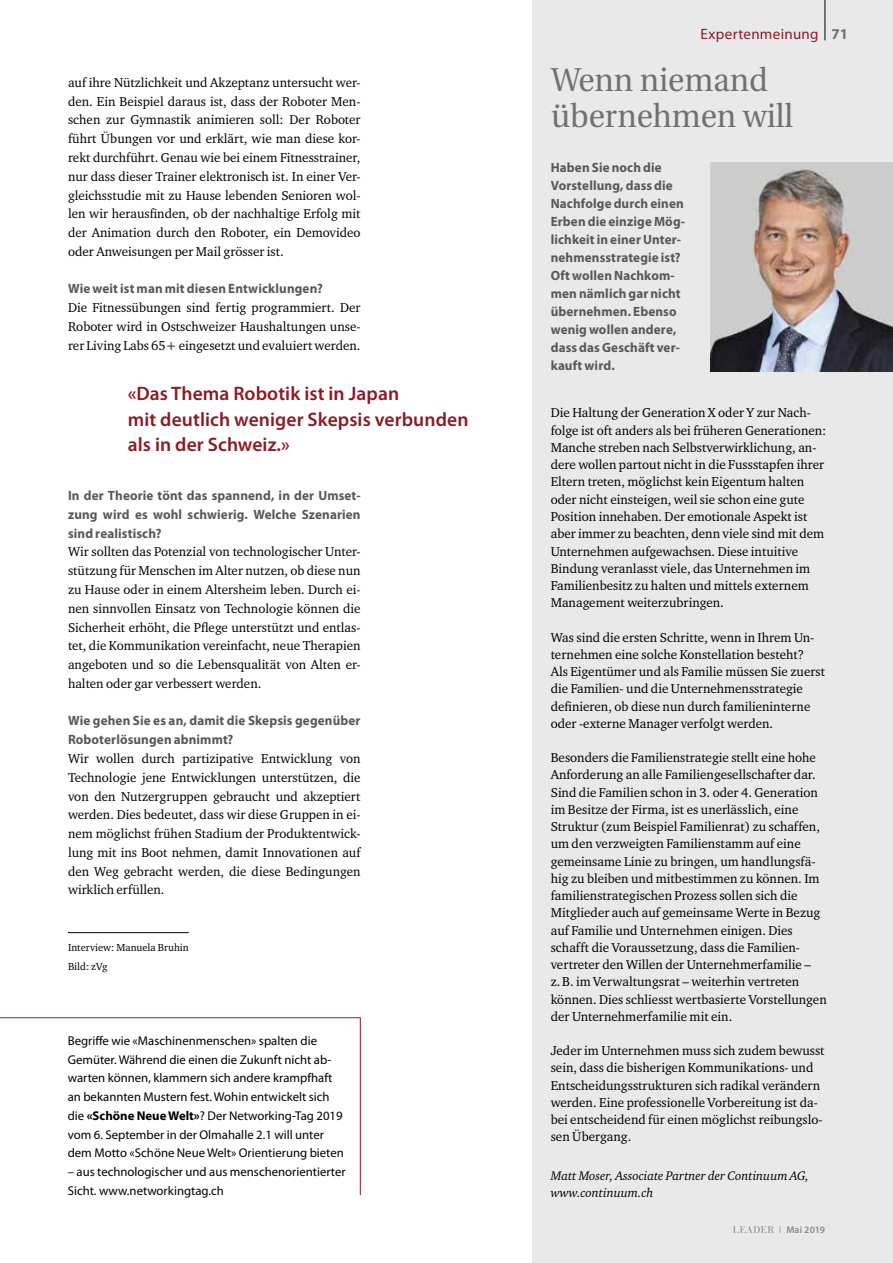
<style>
.page{position:relative;width:893px;height:1263px;background:#fff}
.page>*{position:absolute;margin:0;border:0;box-sizing:border-box;transform-origin:0 0}
.t1{font:33px/36px "Utopia";color:#707172;scale:.95 1}
.t2{font:600 19.5px/25.5px "Myriad Pro";letter-spacing:.005em;color:#8c1a24}
.t3{font:15px "Myriad Pro";letter-spacing:.02em;color:#8c1a24}
.t4{font:700 15px "Myriad Pro";color:#707172}
.t5{font:700 13.5px/18px "Myriad Pro";letter-spacing:.01em;color:#58585a}
.t6{font:13.2px/17.2px "Charter ITC";color:#000}
.t7{font:12.75px/18.8px "Myriad Pro";color:#000}
.t8{font:italic 12.75px/17.2px "Charter ITC";color:#000}
.t9{font:10.5px/18.8px "Charter ITC";color:#000}
.t10{font:9.75px "Bauer Bodoni";letter-spacing:.03em;color:#87888a}
.s1{font-weight:700}
.s2{font-family:"Myriad Pro";font-weight:600}
</style>
<div class="page">
<div style="left:532px;top:0;width:361px;height:1263px;background:#e9e9ea"></div>
<img style="left:710px;top:162px;width:183px;height:209px">
<hr style="left:825px;top:0;width:1px;height:40px;background:#000">
<hr style="left:68px;top:932px;width:121px;height:1px;background:#000">
<hr style="left:360px;top:1017px;width:1px;height:178px;background:#8c1a24">
<hr style="left:0;top:1017px;width:360px;height:1px;background:#8c1a24">
<p class="t6" style="left:68px;top:73px;width:294px;line-height:18.8px;text-align:justify">auf ihre Nützlichkeit und Akzeptanz untersucht wer&shy;den. Ein Beispiel daraus ist, dass der Roboter Men&shy;schen zur Gymnastik animieren soll: Der Roboter führt Übungen vor und erklärt, wie man diese kor&shy;rekt durchführt. Genau wie bei einem Fitnesstrainer, nur dass dieser Trainer elektronisch ist. In einer Ver&shy;gleichsstudie mit zu Hause lebenden Senioren wol&shy;len wir herausfinden, ob der nachhaltige Erfolg mit der Animation durch den Roboter, ein Demovideo oder Anweisungen per Mail grösser ist.</p>
<p class="t5" style="left:68px;top:279px;width:256px">Wie weit ist man mit diesen Entwicklungen?</p>
<p class="t6" style="left:68px;top:298px;width:294px;line-height:18.8px;text-align:justify">Die Fitnessübungen sind fertig programmiert. Der Roboter wird in Ostschweizer Haushaltungen unse&shy;rer Living Labs 65+ eingesetzt und evaluiert werden.</p>
<h2 class="t2" style="left:128px;top:380px;width:342px">«Das Thema Robotik ist in Japan<br>mit deutlich weniger Skepsis verbunden als in der Schweiz.»</h2>
<p class="t5" style="left:68px;top:486px;width:294px;line-height:18.8px;text-align:justify">In der Theorie tönt das spannend, in der Umset&shy;zung wird es wohl schwierig. Welche Szenarien sind realistisch?</p>
<p class="t6" style="left:68px;top:542px;width:294px;line-height:18.8px;text-align:justify">Wir sollten das Potenzial von technologischer Unter&shy;stützung für Menschen im Alter nutzen, ob diese nun zu Hause oder in einem Altersheim leben. Durch ei&shy;nen sinnvollen Einsatz von Technologie können die Sicherheit erhöht, die Pflege unterstützt und entlas&shy;tet, die Kommunikation vereinfacht, neue Therapien angeboten und so die Lebensqualität von Alten er&shy;halten oder gar verbessert werden.</p>
<p class="t5" style="left:68px;top:711px;width:294px;line-height:18.8px">Wie gehen Sie es an, damit die Skepsis gegenüber<br>Roboterlösungen abnimmt?</p>
<p class="t6" style="left:68px;top:749px;width:294px;line-height:18.8px;text-align:justify">Wir wollen durch partizipative Entwicklung von Technologie jene Entwicklungen unterstützen, die von den Nutzergruppen gebraucht und akzeptiert werden. Dies bedeutet, dass wir diese Gruppen in ei&shy;nem möglichst frühen Stadium der Produktentwick&shy;lung mit ins Boot nehmen, damit Innovationen auf den Weg gebracht werden, die diese Bedingungen wirklich erfüllen.</p>
<p class="t9" style="left:68px;top:937px;width:122px">Interview: Manuela Bruhin<br>Bild: zVg</p>
<p class="t7" style="left:68px;top:1031px;width:278px">Begriffe wie «Maschinenmenschen» spalten die Gemüter. Während die einen die Zukunft nicht ab&shy;warten können, klammern sich andere krampfhaft an bekannten Mustern fest. Wohin entwickelt sich die <span class="s1">«Schöne Neue Welt»</span>? Der Networking-Tag 2019 vom 6. September in der Olmahalle 2.1 will unter dem Motto «Schöne Neue Welt» Orientierung bieten</p>
<p class="t7" style="left:68px;top:1162px;width:279px">– aus technologischer und aus menschenorientierter<br>Sicht. www.networkingtag.ch</p>
<p class="t3" style="left:701px;top:25px;width:119px">Expertenmeinung</p>
<h1 class="t1" style="left:551px;top:62px;width:257px">Wenn niemand übernehmen will</h1>
<p class="t4" style="left:831px;top:25px;width:18px">71</p>
<p class="t5" style="left:551px;top:158px;width:136px">Haben Sie noch die<br>Vorstellung, dass die<br>Nachfolge durch einen<br>Erben die einzige Mög&shy;lichkeit in einer Unter&shy;nehmensstrategie ist?<br>Oft wollen Nachkom&shy;men nämlich gar nicht übernehmen. Ebenso wenig wollen andere, dass das Geschäft ver&shy;kauft wird.</p>
<p class="t6" style="left:551px;top:404px;width:277px">Die Haltung der Generation X oder Y zur Nach&shy;folge ist oft anders als bei früheren Generationen:<br>Manche streben nach Selbstverwirklichung, an&shy;dere wollen partout nicht in die Fussstapfen ihrer Eltern treten, möglichst kein Eigentum halten oder nicht einsteigen, weil sie schon eine gute Position innehaben. Der emotionale Aspekt ist aber immer zu beachten, denn viele sind mit dem Unternehmen aufgewachsen. Diese intuitive Bindung veranlasst viele, das Unternehmen im Familienbesitz zu halten und mittels externem Management weiterzubringen.</p>
<p class="t6" style="left:551px;top:628px;width:276px">Was sind die ersten Schritte, wenn in Ihrem Un&shy;ternehmen eine solche Konstellation besteht?<br>Als Eigentümer und als Familie müssen Sie zuerst die Familien- und die Unternehmensstrategie definieren, ob diese nun durch familieninterne oder -externe Manager verfolgt werden.</p>
<p class="t6" style="left:551px;top:748px;width:278px">Besonders die Familienstrategie stellt eine hohe Anforderung an alle Familiengesellschafter dar.<br>Sind die Familien schon in 3. oder 4. Generation im Besitze der Firma, ist es unerlässlich, eine Struktur (zum Beispiel Familienrat) zu schaffen, um den verzweigten Familienstamm auf eine gemeinsame Linie zu bringen, um handlungsfä&shy;hig zu bleiben und mitbestimmen zu können. Im familienstrategischen Prozess sollen sich die Mitglieder auch auf gemeinsame Werte in Bezug auf Familie und Unternehmen einigen. Dies schafft die Voraussetzung, dass die Familien&shy;vertreter den Willen der Unternehmerfamilie – z.B. im Verwaltungsrat – weiterhin vertreten können. Dies schliesst wertbasierte Vorstellungen der Unternehmerfamilie mit ein.</p>
<p class="t6" style="left:551px;top:1042px;width:275px">Jeder im Unternehmen muss sich zudem bewusst sein, dass die bisherigen Kommunikations- und Entscheidungsstrukturen sich radikal verändern werden. Eine professionelle Vorbereitung ist da&shy;bei entscheidend für einen möglichst reibungslo&shy;sen Übergang.</p>
<p class="t8" style="left:551px;top:1166px;width:260px">Matt Moser, Associate Partner der Continuum AG, www.continuum.ch</p>
<p class="t10" style="left:733px;top:1223px;width:94px">LEADER | <span class="s2">Mai 2019</span></p>
</div>
